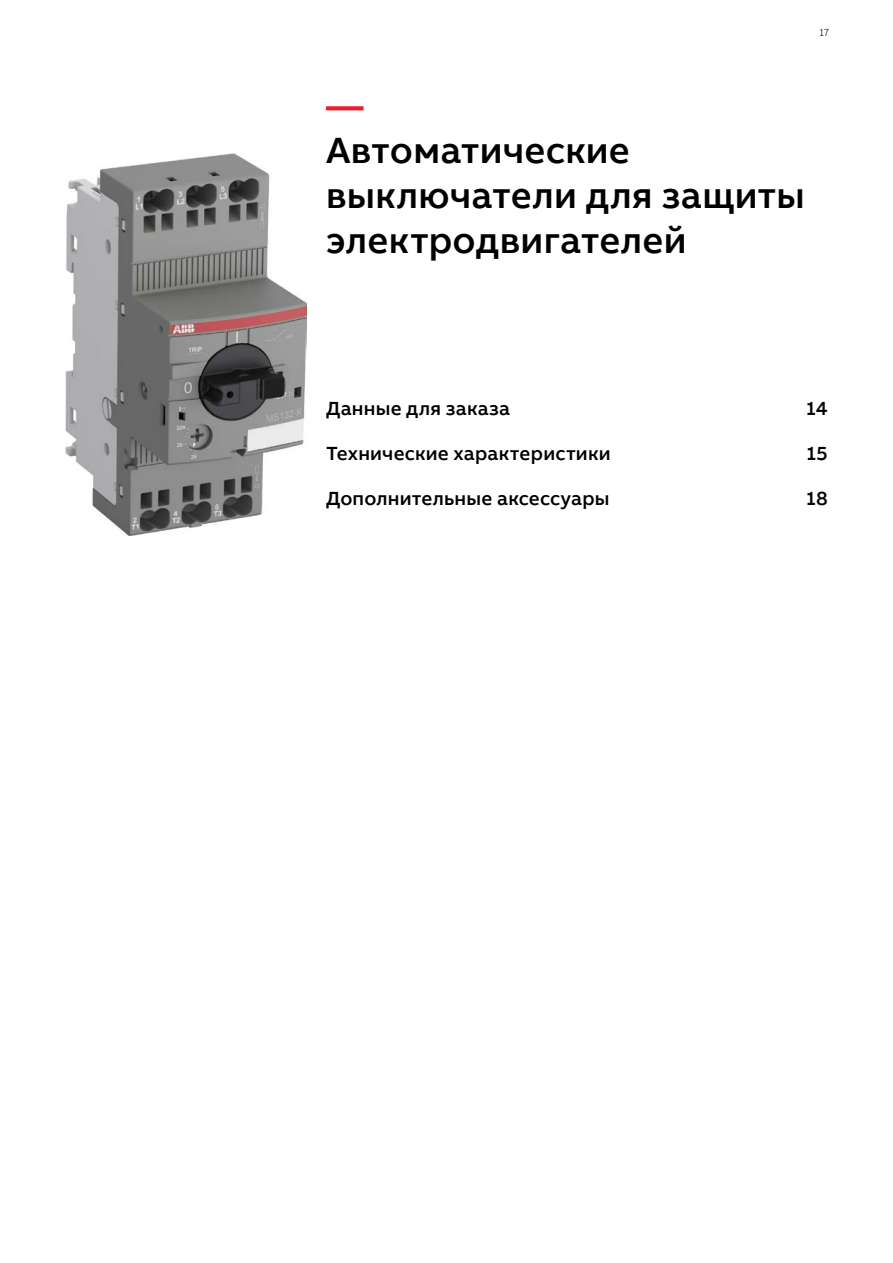
<style>
.page{position:relative;width:893px;height:1263px;background:#fff}
.page>*{position:absolute;margin:0;border:0;box-sizing:border-box;transform-origin:0 0}
.Headline_L_25pt_30pt{font:500 37.5px/45px "AB Bvoice";letter-spacing:.01em;color:#000}
.Headline_L_25pt_30pt-2{font:500 37.5px "AB Bvoice";color:#ed1c29}
.Sommaire_principal_L{font:500 19.5px "AB Bvoice";letter-spacing:.01em;color:#000}
.t1{font:300 10.5px "AB Bvoice";color:#000}
</style>
<div class="page">
<img style="left:65px;top:153px;width:242px;height:383px">
<p class="t1" style="left:819px;top:26px;width:11px">17</p>
<p class="Headline_L_25pt_30pt-2" style="left:326px;top:82px;width:39px">—</p>
<p class="Headline_L_25pt_30pt" style="left:326px;top:128px;width:480px">Автоматические выключатели для защиты</p>
<p class="Headline_L_25pt_30pt" style="left:326px;top:218px;width:362px">электродвигателей</p>
<p class="Sommaire_principal_L" style="left:326px;top:396px;width:186px">Данные для заказа</p>
<p class="Sommaire_principal_L" style="left:806px;top:396px;width:23px">14</p>
<p class="Sommaire_principal_L" style="left:326px;top:441px;width:286px">Технические характеристики</p>
<p class="Sommaire_principal_L" style="left:807px;top:441px;width:22px">15</p>
<p class="Sommaire_principal_L" style="left:326px;top:486px;width:285px">Дополнительные аксессуары</p>
<p class="Sommaire_principal_L" style="left:807px;top:486px;width:23px">18</p>
</div>
